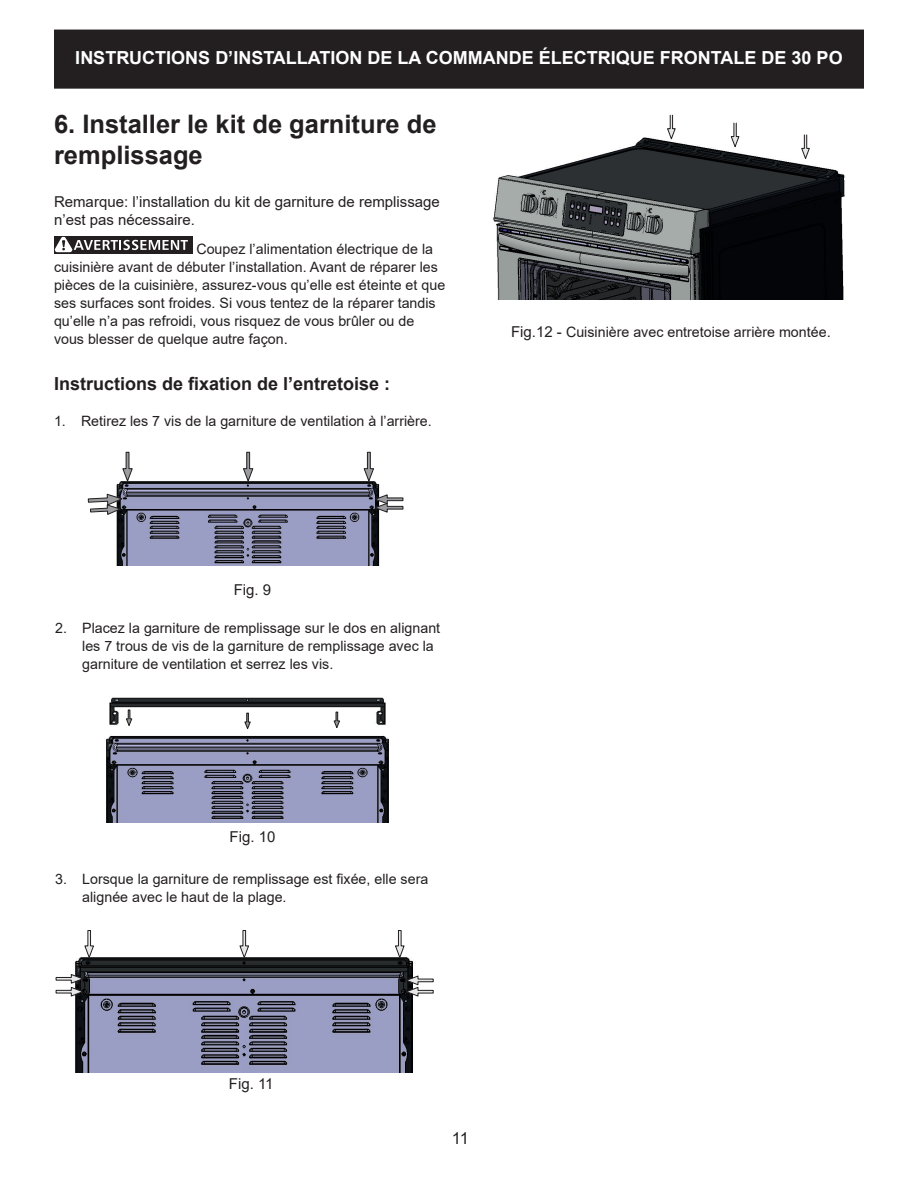
<style>
.page{position:relative;width:918px;height:1188px;background:#fff}
.page>*{position:absolute;margin:0;border:0;box-sizing:border-box;transform-origin:0 0}
.t1{font:700 25.5px/30.6px "Arial";color:#231f20}
.t2{font:700 18px "Arial";color:#fff}
.t3{font:700 18px "Arial";color:#231f20}
.t4{font:16.5px "Arial";color:#231f20}
.t5{font:15px/18px "Arial";color:#231f20}
.t6{font:14.25px/18px "Arial";color:#231f20}
.s1{font-size:15px}
</style>
<div class="page">
<div style="left:55px;top:30px;width:808px;height:58px;background:#231f20"></div>
<div style="left:54px;top:30px;width:810px;height:59px;border:2px solid #231f20"></div>
<img style="left:116px;top:451px;width:264px;height:114px">
<svg style="left:122px;top:452px;width:11px;height:31px"></svg>
<svg style="left:242px;top:452px;width:12px;height:31px"></svg>
<svg style="left:363px;top:452px;width:12px;height:31px"></svg>
<svg style="left:373px;top:494px;width:30px;height:19px"></svg>
<svg style="left:87px;top:493px;width:37px;height:23px"></svg>
<img style="left:106px;top:697px;width:283px;height:126px">
<svg style="left:244px;top:713px;width:7px;height:17px"></svg>
<svg style="left:334px;top:712px;width:6px;height:17px"></svg>
<svg style="left:126px;top:710px;width:6px;height:17px"></svg>
<img style="left:75px;top:957px;width:338px;height:115px">
<svg style="left:84px;top:930px;width:10px;height:29px"></svg>
<svg style="left:239px;top:930px;width:11px;height:29px"></svg>
<svg style="left:395px;top:930px;width:10px;height:29px"></svg>
<svg style="left:55px;top:974px;width:30px;height:23px"></svg>
<svg style="left:405px;top:975px;width:29px;height:22px"></svg>
<img style="left:493px;top:137px;width:352px;height:163px">
<svg style="left:801px;top:134px;width:9px;height:26px"></svg>
<svg style="left:667px;top:115px;width:9px;height:26px"></svg>
<svg style="left:730px;top:122px;width:10px;height:26px"></svg>
<div style="left:54px;top:236px;width:138px;height:18px;background:#231f20"></div>
<svg style="left:54px;top:236px;width:134px;height:17px"></svg>
<p class="t2" style="left:75px;top:45px;width:769px">INSTRUCTIONS D’INSTALLATION DE LA COMMANDE ÉLECTRIQUE FRONTALE DE 30 PO</p>
<h1 class="t1" style="left:54px;top:109px;width:384px">6. Installer le kit de garniture de remplissage</h1>
<p class="t5" style="left:54px;top:192px;width:387px">Remarque: l’installation du kit de garniture de remplissage n’est pas nécessaire.</p>
<p class="t6" style="left:54px;top:239px;width:393px;text-indent:142px">Coupez l’alimentation électrique de la cuisinière avant de débuter l’installation. Avant de réparer les pièces de la cuisinière, assurez-vous qu’elle est éteinte et que ses surfaces sont froides. Si vous tentez de la réparer tandis qu’elle n’a pas refroidi, vous risquez de vous brûler ou de vous blesser de quelque autre façon<span class="s1">.</span></p>
<p class="t3" style="left:54px;top:371px;width:338px">Instructions de fixation de l’entretoise :</p>
<p class="t6" style="left:54px;top:412px;width:379px">1. Retirez les 7 vis de la garniture de ventilation à l’arrière.</p>
<p class="t5" style="left:234px;top:581px;width:39px">Fig. 9</p>
<p class="t6" style="left:82px;top:619px;width:359px;text-indent:-27px">2. Placez la garniture de remplissage sur le dos en alignant les 7 trous de vis de la garniture de remplissage avec la garniture de ventilation et serrez les vis.</p>
<p class="t5" style="left:230px;top:828px;width:47px">Fig. 10</p>
<p class="t6" style="left:82px;top:870px;width:348px;text-indent:-27px">3. Lorsque la garniture de remplissage est fixée, elle sera alignée avec le haut de la plage.</p>
<p class="t6" style="left:511px;top:323px;width:321px"><span class="s1">Fig.12 -</span> Cuisinière avec entretoise arrière montée<span class="s1">.</span></p>
<p class="t5" style="left:229px;top:1074px;width:46px">Fig. 11</p>
<p class="t4" style="left:452px;top:1127px;width:19px">11</p>
</div>
